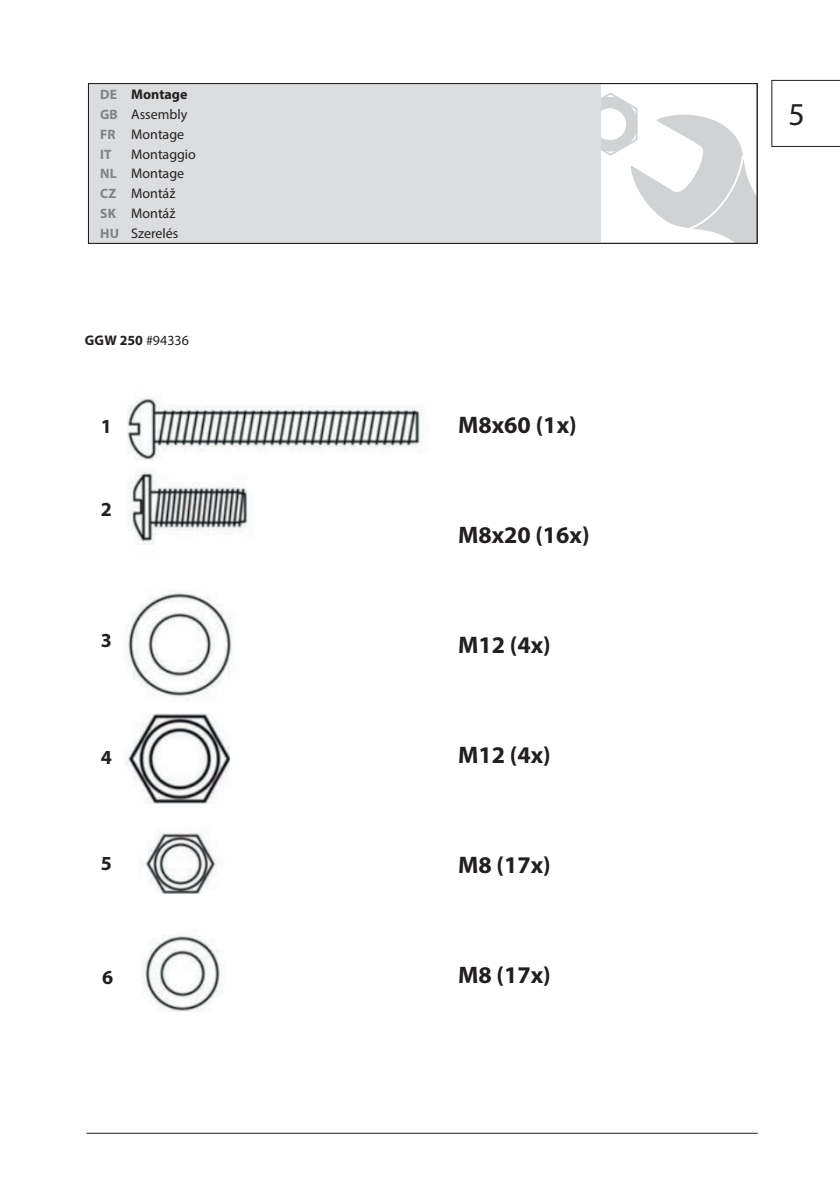
<style>
.page{position:relative;width:840px;height:1191px;background:#fff}
.page>*{position:absolute;margin:0;border:0;box-sizing:border-box;transform-origin:0 0}
.t1{font:32px "Myriad Pro";color:#231f20}
.t2{font:700 24px "Myriad Pro";color:#231f20}
.t3{font:700 20px "Myriad Pro";color:#231f20}
.t4{font:14px/19.8px "Myriad Pro";color:#231f20;text-align:justify}
.t5{font:700 14px "Myriad Pro";letter-spacing:.01em;color:#231f20}
.t6{font:700 13.6px "Myriad Pro";color:#808285}
.s1{font-weight:700;font-size:13.6px;color:#808285}
.s2{font-weight:700}
.s3{font-weight:400}
</style>
<div class="page">
<svg style="left:771px;top:79px;width:68px;height:68px"></svg>
<hr style="left:86px;top:1132px;width:671px;height:1px;background:#231f20">
<svg style="left:600px;top:91px;width:155px;height:151px"></svg>
<div style="left:89px;top:84px;width:511px;height:159px;background:#dcdddf"></div>
<div style="left:88px;top:83px;width:669px;height:161px;border:1px solid #231f20"></div>
<img style="left:127px;top:398px;width:295px;height:147px">
<div style="left:297px;top:460px;width:168px;height:179px;background:#fff"></div>
<img style="left:126px;top:591px;width:106px;height:109px">
<img style="left:141px;top:832px;width:77px;height:61px">
<img style="left:126px;top:713px;width:103px;height:90px">
<img style="left:142px;top:935px;width:80px;height:76px">
<p class="t4" style="left:100px;top:84px;width:89px"><span class="s1">DE</span> <span class="s2">Montage </span><span class="s1">GB</span> Assembly <span class="s1">FR</span> Montage</p>
<p class="t6" style="left:100px;top:145px;width:13px">IT</p>
<p class="t4" style="left:100px;top:144px;width:97px;text-align:left;text-indent:31px">Montaggio<br><span class="s1">NL</span> Montage<br><span class="s1">CZ</span> Montáž<br><span class="s1">SK</span> Montáž<br><span class="s1">HU</span> Szerelés</p>
<p class="t5" style="left:85px;top:331px;width:106px">GGW 250 <span class="s3">#94336</span></p>
<h3 class="t3" style="left:101px;top:413px;width:13px">1</h3>
<h3 class="t3" style="left:101px;top:496px;width:13px">2</h3>
<h3 class="t3" style="left:101px;top:627px;width:13px">3</h3>
<h3 class="t3" style="left:101px;top:743px;width:13px">4</h3>
<h3 class="t3" style="left:101px;top:850px;width:13px">5</h3>
<h3 class="t3" style="left:102px;top:964px;width:13px">6</h3>
<h2 class="t2" style="left:458px;top:409px;width:120px">M8x60 (1x)</h2>
<h2 class="t2" style="left:458px;top:519px;width:133px">M8x20 (16x)</h2>
<h2 class="t2" style="left:458px;top:629px;width:94px">M12 (4x)</h2>
<h2 class="t2" style="left:458px;top:739px;width:94px">M12 (4x)</h2>
<h2 class="t2" style="left:458px;top:849px;width:94px">M8 (17x)</h2>
<h2 class="t2" style="left:458px;top:959px;width:94px">M8 (17x)</h2>
<h1 class="t1" style="left:788px;top:95px;width:18px">5</h1>
</div>
